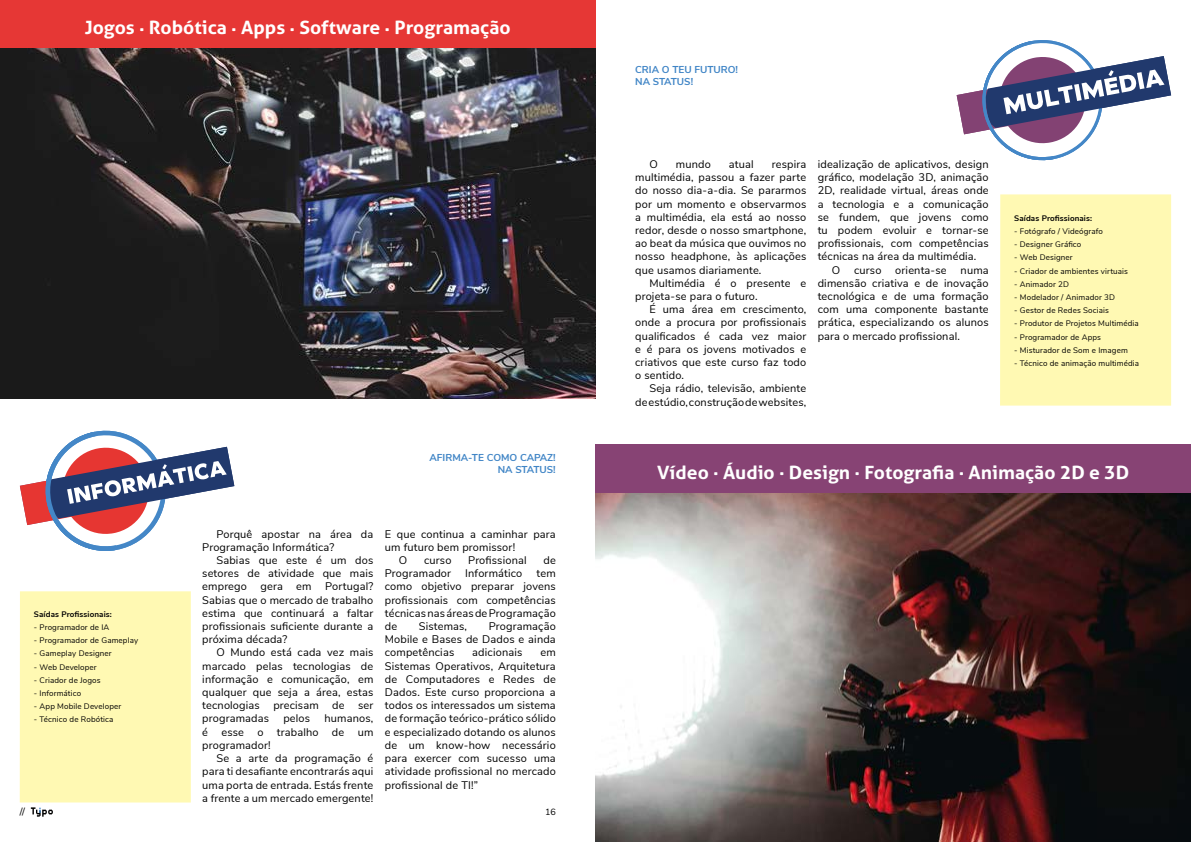
<style>
.page{position:relative;width:1191px;height:842px;background:#fff}
.page>*{position:absolute;margin:0;border:0;box-sizing:border-box;transform-origin:0 0}
.t1{font:700 18.4px "Aller";color:#fff;scale:1.05 1}
.t2{font:700 18.3px "Aller";color:#fff;scale:1.05 1}
.t3{font:11px/13.2px "Nunito Sans";letter-spacing:.015em;color:#000;text-align:justify}
.t4{font:700 10px/12px "Nunito Sans";color:#4085c6;text-align:right}
.t5{font:10px "Nunito Sans";color:#000}
.t6{font:9px "Nunito Sans";color:#000}
.t7{font:8px "Nunito Sans";letter-spacing:.015em;color:#000}
.t8{font:700 8px "Nunito Sans";letter-spacing:.015em;color:#000}
</style>
<div class="page">
<svg style="left:31px;top:807px;width:22px;height:10px"></svg>
<img style="left:595px;top:492px;width:596px;height:350px">
<div style="left:595px;top:444px;width:596px;height:48px;background:#874374"></div>
<div style="left:1000px;top:194px;width:171px;height:212px;background:#fff9b3"></div>
<svg style="left:956px;top:40px;width:215px;height:121px"></svg>
<svg style="left:20px;top:430px;width:214px;height:121px"></svg>
<img style="left:0;top:48px;width:595px;height:350px">
<div style="left:0;top:0;width:595px;height:48px;background:#e63735"></div>
<div style="left:20px;top:591px;width:171px;height:211px;background:#fff9b3"></div>
<h1 class="t1" style="left:85px;top:16px;width:407px">Jogos . Robótica . Apps . Software . Programação</h1>
<p class="t8" style="left:34px;top:608px;width:79px">Saídas Profissionais:</p>
<p class="t7" style="left:34px;top:621px;width:77px">- Programador de IA</p>
<p class="t7" style="left:34px;top:635px;width:106px">- Programador de Gameplay</p>
<p class="t7" style="left:34px;top:648px;width:79px">- Gameplay Designer</p>
<p class="t7" style="left:34px;top:661px;width:64px">- Web Developer</p>
<p class="t7" style="left:34px;top:674px;width:68px">- Criador de Jogos</p>
<p class="t7" style="left:34px;top:687px;width:49px">- Informático</p>
<p class="t7" style="left:34px;top:701px;width:89px">- App Mobile Developer</p>
<p class="t7" style="left:34px;top:714px;width:81px">- Técnico de Robótica</p>
<p class="t4" style="left:429px;top:451px;width:128px">AFIRMA-TE COMO CAPAZ!<br>NA STATUS!</p>
<p class="t3" style="left:202px;top:527px;width:173px;text-indent:14px">Porquê apostar na área da<br>Programação Informática?</p>
<p class="t3" style="left:202px;top:553px;width:173px;text-indent:14px">Sabias que este é um dos setores de atividade que mais emprego gera em Portugal?<br>Sabias que o mercado de trabalho estima que continuará a faltar profissionais suficiente durante a próxima década?</p>
<p class="t3" style="left:202px;top:645px;width:173px;text-indent:14px">O Mundo está cada vez mais marcado pelas tecnologias de informação e comunicação, em qualquer que seja a área, estas tecnologias precisam de ser programadas</p>
<p class="t3" style="left:202px;top:711px;width:173px;text-indent:122px">humanos, é esse o trabalho de um programador!</p>
<p class="t3" style="left:202px;top:751px;width:173px;text-indent:14px">Se a arte da programação é para ti desafiante encontrarás aqui uma porta de entrada. Estás frente a frente a um mercado emergente!</p>
<p class="t3" style="left:283px;top:711px;width:28px">pelos</p>
<p class="t3" style="left:385px;top:527px;width:172px">E que continua a caminhar para</p>
<p class="t3" style="left:385px;top:540px;width:132px">um futuro bem promissor!</p>
<p class="t3" style="left:399px;top:553px;width:10px">O</p>
<p class="t3" style="left:424px;top:553px;width:29px">curso</p>
<p class="t3" style="left:468px;top:553px;width:60px">Profissional</p>
<p class="t3" style="left:543px;top:553px;width:14px">de</p>
<p class="t3" style="left:385px;top:566px;width:68px">Programador</p>
<p class="t3" style="left:465px;top:566px;width:59px">Informático</p>
<p class="t3" style="left:385px;top:566px;width:172px;text-indent:152px">tem como objetivo preparar jovens profissionais com competências técnicas nas áreas de Programação de</p>
<p class="t3" style="left:419px;top:619px;width:50px">Sistemas,</p>
<p class="t3" style="left:385px;top:619px;width:172px;text-indent:104px">Programação Mobile e Bases de Dados e ainda competências</p>
<p class="t3" style="left:472px;top:645px;width:52px">adicionais</p>
<p class="t3" style="left:385px;top:645px;width:172px;text-indent:156px">em Sistemas Operativos, Arquitetura de Computadores e Redes de Dados. Este curso proporciona a todos os interessados um sistema de formação teórico-prático sólido e especializado dotando os alunos de um know-how necessário para exercer com sucesso uma atividade profissional no mercado profissional de TI!”</p>
<p class="t5" style="left:20px;top:804px;width:7px">//</p>
<p class="t6" style="left:545px;top:805px;width:12px">16</p>
<p class="t4" style="left:635px;top:62px;width:104px;text-align:left">CRIA O TEU FUTURO!<br>NA STATUS!</p>
<p class="t3" style="left:649px;top:157px;width:10px">O</p>
<p class="t3" style="left:676px;top:157px;width:36px">mundo</p>
<p class="t3" style="left:729px;top:157px;width:26px">atual</p>
<p class="t3" style="left:635px;top:157px;width:173px;text-indent:137px">respira multimédia, passou a fazer parte do nosso dia-a-dia. Se pararmos por um momento e observarmos a multimédia, ela está ao nosso redor, desde o nosso smartphone, ao beat da música que ouvimos no nosso headphone, às aplicações que usamos diariamente.</p>
<p class="t3" style="left:635px;top:276px;width:173px;text-indent:14px">Multimédia é o presente e projeta-se para o futuro.</p>
<p class="t3" style="left:635px;top:302px;width:173px;text-indent:14px">É uma área em crescimento, onde a procura por profissionais qualificados é cada vez maior e é para os jovens motivados e criativos que este curso faz todo o sentido.</p>
<p class="t3" style="left:635px;top:381px;width:173px;text-align:right">Seja rádio, televisão, ambiente de estúdio, construção de websites,</p>
<p class="t3" style="left:817px;top:157px;width:172px">idealização de aplicativos, design</p>
<p class="t3" style="left:817px;top:170px;width:172px">gráfico, modelação 3D, animação</p>
<p class="t3" style="left:817px;top:183px;width:172px">2D, realidade virtual, áreas onde</p>
<p class="t3" style="left:817px;top:197px;width:172px">a tecnologia e a comunicação</p>
<p class="t3" style="left:817px;top:210px;width:172px">se fundem, que jovens como</p>
<p class="t3" style="left:817px;top:223px;width:172px">tu podem evoluir e tornar-se</p>
<p class="t3" style="left:817px;top:236px;width:172px">profissionais, com competências</p>
<p class="t3" style="left:817px;top:249px;width:160px">técnicas na área da multimédia.</p>
<p class="t3" style="left:832px;top:263px;width:10px">O</p>
<p class="t3" style="left:854px;top:263px;width:29px">curso</p>
<p class="t3" style="left:895px;top:263px;width:53px">orienta-se</p>
<p class="t3" style="left:817px;top:263px;width:172px;text-indent:143px">numa dimensão criativa e de inovação tecnológica e de uma formação com uma componente bastante prática, especializando os alunos para o mercado profissional.</p>
<p class="t8" style="left:1014px;top:212px;width:79px">Saídas Profissionais:</p>
<p class="t7" style="left:1014px;top:225px;width:90px">- Fotógrafo / Videógrafo</p>
<p class="t7" style="left:1014px;top:239px;width:69px">- Designer Gráfico</p>
<p class="t7" style="left:1014px;top:252px;width:60px">- Web Designer</p>
<p class="t7" style="left:1014px;top:265px;width:115px">- Criador de ambientes virtuais</p>
<p class="t7" style="left:1014px;top:278px;width:56px">- Animador 2D</p>
<p class="t7" style="left:1014px;top:291px;width:102px">- Modelador / Animador 3D</p>
<p class="t7" style="left:1014px;top:305px;width:96px">- Gestor de Redes Sociais</p>
<p class="t7" style="left:1014px;top:318px;width:126px">- Produtor de Projetos Multimédia</p>
<p class="t7" style="left:1014px;top:331px;width:88px">- Programador de Apps</p>
<p class="t7" style="left:1014px;top:344px;width:115px">- Misturador de Som e Imagem</p>
<p class="t7" style="left:1014px;top:357px;width:126px">- Técnico de animação multimédia</p>
<h2 class="t2" style="left:657px;top:461px;width:451px">Vídeo . Áudio . Design . Fotografia . Animação 2D e 3D</h2>
</div>
